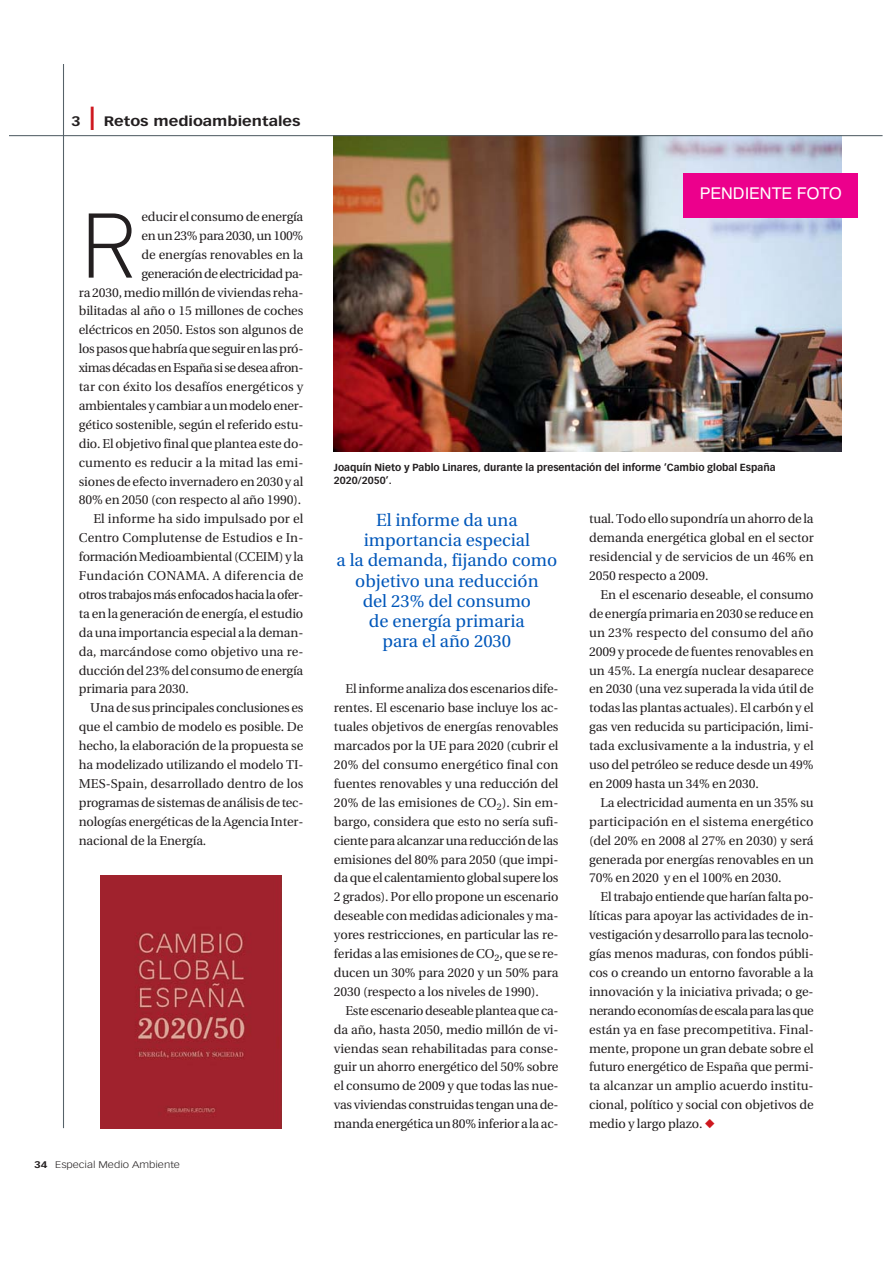
<style>
.page{position:relative;width:893px;height:1263px;background:#fff}
.page>*{position:absolute;margin:0;border:0;box-sizing:border-box;transform-origin:0 0}
.t1{font:300 90.15px "DIN";color:#231f20}
.t2{font:17.55px/20.2px "Utopia";color:#0057ba;text-align:center}
.t3{font:16.2px "Helvetica";color:#fff}
.t4{font:700 13.5px "Vectora LT";color:#231f20;scale:1.2 1}
.t5{font:12.9px/18.9px "Utopia";letter-spacing:-.01em;color:#231f20;text-align:justify}
.t6{font:12.9px "Utopia";letter-spacing:-.035em;color:#231f20}
.t7{font:12.9px "Utopia";letter-spacing:-.03em;color:#231f20}
.t8{font:12.9px "Utopia";letter-spacing:-.04em;color:#231f20}
.t9{font:12.9px "Utopia";letter-spacing:.025em;color:#231f20}
.t10{font:700 10.2px/12.9px "Vectora LT";color:#231f20}
.t11{font:300 9.45px "Vectora LT";color:#231f20;scale:1.2 1}
.s1{font-weight:700}
.s2{color:#ce171e}
</style>
<div class="page">
<hr style="left:63px;top:64px;width:1px;height:1064px;background:#566269">
<img style="left:334px;top:136px;width:507px;height:315px">
<img style="left:101px;top:875px;width:181px;height:253px">
<hr style="left:10px;top:135px;width:872px;height:1px;background:#566269">
<div style="left:683px;top:173px;width:175px;height:44px;background:#ec008c"></div>
<p class="t4" style="left:71px;top:115px;width:9px">3</p>
<p class="t4" style="left:104px;top:115px;width:165px">Retos medioambientales</p>
<h1 class="t1" style="left:79px;top:212px;width:61px">R</h1>
<p class="t5" style="left:142px;top:208px;width:163px">educir el consumo de energía</p>
<p class="t7" style="left:142px;top:230px;width:163px">en un 23% para 2030, un 100%</p>
<p class="t5" style="left:142px;top:246px;width:163px">de energías renovables en la</p>
<p class="t6" style="left:142px;top:268px;width:163px">generación de electricidad pa-</p>
<p class="t5" style="left:79px;top:284px;width:226px">ra 2030, medio millón de viviendas reha-</p>
<p class="t5" style="left:79px;top:303px;width:226px">bilitadas al año o 15 millones de coches</p>
<p class="t5" style="left:79px;top:322px;width:226px">eléctricos en 2050. Estos son algunos de</p>
<p class="t7" style="left:79px;top:344px;width:226px">los pasos que habría que seguir en las pró-</p>
<p class="t8" style="left:79px;top:363px;width:226px">ximas décadas en España si se desea afron-</p>
<p class="t5" style="left:79px;top:378px;width:226px">tar con éxito los desafíos energéticos y</p>
<p class="t5" style="left:79px;top:397px;width:226px">ambientales y cambiar a un modelo ener-</p>
<p class="t5" style="left:79px;top:416px;width:226px">gético sostenible, según el referido estu-</p>
<p class="t5" style="left:79px;top:435px;width:226px">dio. El objetivo final que plantea este do-</p>
<p class="t5" style="left:79px;top:454px;width:226px">cumento es reducir a la mitad las emi-</p>
<p class="t5" style="left:79px;top:473px;width:226px">siones de efecto invernadero en 2030 y al</p>
<p class="t5" style="left:79px;top:492px;width:224px">80% en 2050 (con respecto al año 1990).</p>
<p class="t5" style="left:93px;top:511px;width:211px">El informe ha sido impulsado por el</p>
<p class="t5" style="left:79px;top:530px;width:226px">Centro Complutense de Estudios e In-</p>
<p class="t5" style="left:79px;top:548px;width:226px">formación Medioambiental (CCEIM) y la</p>
<p class="t9" style="left:79px;top:570px;width:226px">Fundación CONAMA. A diferencia de</p>
<p class="t6" style="left:79px;top:589px;width:226px">otros trabajos más enfocados hacia la ofer-</p>
<p class="t5" style="left:79px;top:605px;width:226px">ta en la generación de energía, el estudio</p>
<p class="t5" style="left:79px;top:624px;width:226px">da una importancia especial a la deman-</p>
<p class="t5" style="left:79px;top:643px;width:226px">da, marcándose como objetivo una re-</p>
<p class="t5" style="left:79px;top:662px;width:226px">ducción del 23% del consumo de energía</p>
<p class="t5" style="left:79px;top:681px;width:112px">primaria para 2030.</p>
<p class="t5" style="left:90px;top:700px;width:215px">Una de sus principales conclusiones es</p>
<p class="t5" style="left:79px;top:719px;width:226px">que el cambio de modelo es posible. De</p>
<p class="t5" style="left:79px;top:737px;width:226px">hecho, la elaboración de la propuesta se</p>
<p class="t5" style="left:79px;top:756px;width:226px">ha modelizado utilizando el modelo TI-</p>
<p class="t5" style="left:79px;top:775px;width:226px">MES-Spain, desarrollado dentro de los</p>
<p class="t5" style="left:79px;top:794px;width:226px">programas de sistemas de análisis de tec-</p>
<p class="t5" style="left:79px;top:813px;width:226px">nologías energéticas de la Agencia Inter-</p>
<p class="t5" style="left:79px;top:832px;width:129px">nacional de la Energía.</p>
<p class="t11" style="left:34px;top:1160px;width:123px"><span class="s1">34</span> Especial Medio Ambiente</p>
<p class="t3" style="left:700px;top:188px;width:143px">PENDIENTE FOTO</p>
<p class="t10" style="left:334px;top:461px;width:443px">Joaquín Nieto y Pablo Linares, durante la presentación del informe ‘Cambio global España<br>2020/2050’.</p>
<h2 class="t2" style="left:337px;top:511px;width:222px">El informe da una importancia especial<br>a la demanda, fijando como objetivo una reducción<br>del 23% del consumo<br>de energía primaria<br>para el año 2030</h2>
<p class="t5" style="left:334px;top:681px;width:226px;text-indent:11px">El informe analiza dos escenarios dife&shy;rentes. El escenario base incluye los ac&shy;tuales objetivos de energías renovables marcados por la UE para 2020 (cubrir el 20% del consumo energético final con fuentes renovables y una reducción del 20% de las emisiones de CO<sub>2</sub>). Sin em&shy;bargo, considera que esto no sería sufi&shy;ciente para alcanzar una reducción de las emisiones del 80% para 2050 (que impi&shy;da que el calentamiento global supere los 2 grados). Por ello propone un escenario deseable con medidas adicionales y ma&shy;yores restricciones, en particular las re&shy;feridas a las emisiones de CO<sub>2</sub>, que se re&shy;ducen un 30% para 2020 y un 50% para 2030 (respecto a los niveles de 1990).</p>
<p class="t5" style="left:334px;top:1002px;width:226px;text-indent:11px">Este escenario deseable plantea que ca&shy;da año, hasta 2050, medio millón de vi&shy;viendas sean rehabilitadas para conse&shy;guir un ahorro energético del 50% sobre el consumo de 2009 y que todas las nue&shy;vas viviendas construidas tengan una de&shy;manda energética un 80% inferior a la ac-</p>
<p class="t5" style="left:589px;top:511px;width:226px">tual. Todo ello supondría un ahorro de la demanda energética global en el sector residencial y de servicios de un 46% en 2050 respecto a 2009.</p>
<p class="t5" style="left:589px;top:586px;width:226px;text-indent:11px">En el escenario deseable, el consumo de energía primaria en 2030 se reduce en un 23% respecto del consumo del año 2009 y procede de fuentes renovables en un 45%. La energía nuclear desaparece en 2030 (una vez superada la vida útil de todas las plantas actuales). El carbón y el gas ven reducida su participación, limi&shy;tada exclusivamente a la industria, y el uso del petróleo se reduce desde un 49% en 2009 hasta un 34% en 2030.</p>
<p class="t5" style="left:589px;top:794px;width:226px;text-indent:11px">La electricidad aumenta en un 35% su participación en el sistema energético (del 20% en 2008 al 27% en 2030) y será generada por energías renovables en un 70% en 2020 y en el 100% en 2030.</p>
<p class="t5" style="left:589px;top:889px;width:226px;text-indent:11px">El trabajo entiende que harían falta po&shy;líticas para apoyar las actividades de in&shy;vestigación y desarrollo para las tecnolo&shy;gías menos maduras, con fondos públi&shy;cos o creando un entorno favorable a la innovación y la iniciativa privada; o ge&shy;nerando economías de escala para las que están ya en fase precompetitiva. Final&shy;mente, propone un gran debate sobre el futuro energético de España que permi&shy;ta alcanzar un amplio acuerdo institu&shy;cional, político y social con objetivos de medio y largo plazo. <span class="s2">◆</span></p>
</div>
